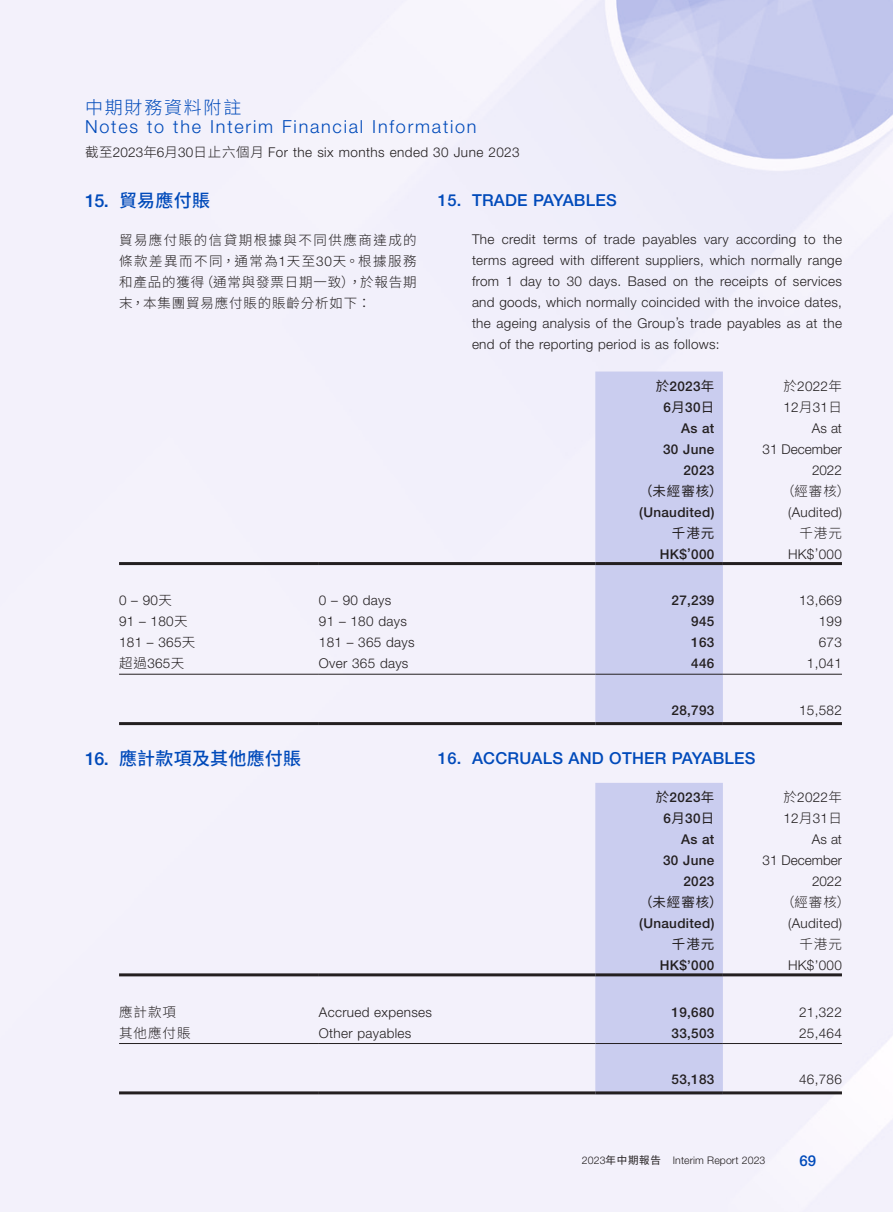
<style>
.page{position:relative;width:893px;height:1212px;background:#fff}
.page>*{position:absolute;margin:0;border:0;box-sizing:border-box;transform-origin:0 0}
.t1{font:300 18px "Helvetica Neue LT Std";letter-spacing:.1em;color:#004aba}
.C_Heading_1{font:500 18px "Source Han Sans TC";letter-spacing:.015em;color:#004aba}
.t2{font:300 18px "Source Han Sans TC";letter-spacing:.1em;color:#004aba}
.Heading_1{font:500 16.5px "Helvetica Neue LT Std";letter-spacing:.015em;color:#004aba}
.t3{font:500 15px "Helvetica Neue LT Std";color:#004aba}
.Body_Text{font:300 13.5px/21px "Helvetica Neue LT Std";letter-spacing:.025em;color:#231f20;text-align:justify}
.Body_Text-2{font:500 13.5px "Helvetica Neue LT Std";letter-spacing:.025em;color:#231f20}
.C_Body_Text{font:300 13.5px/21px "Source Han Sans TC";letter-spacing:.065em;color:#231f20;text-align:justify}
.Body_Text-3{font:300 13.5px "Source Han Sans TC";letter-spacing:.075em;color:#231f20}
.Body_Text-4{font:300 13.5px "Helvetica Neue LT Std";color:#231f20}
.Body_Text-5{font:13.5px "Source Han Sans TC";letter-spacing:.075em;color:#231f20}
.t4{font:300 10.5px "Helvetica Neue LT Std";letter-spacing:.01em;color:#231f20}
.s1{font-family:"Source Han Sans TC"}
.s2{font-family:"Helvetica Neue LT Std"}
.s3{font-family:"Source Han Sans TC";font-weight:400}
</style>
<div class="page">
<div style="left:595px;top:371px;width:128px;height:351px;background:#cacdef"></div>
<hr style="left:119px;top:562px;width:200px;height:3px;background:#231f20">
<hr style="left:319px;top:562px;width:276px;height:3px;background:#231f20">
<hr style="left:595px;top:562px;width:128px;height:3px;background:#231f20">
<hr style="left:723px;top:562px;width:119px;height:3px;background:#231f20">
<hr style="left:119px;top:674px;width:200px;height:1px;background:#231f20">
<hr style="left:319px;top:674px;width:276px;height:1px;background:#231f20">
<hr style="left:595px;top:674px;width:128px;height:1px;background:#231f20">
<hr style="left:723px;top:674px;width:119px;height:1px;background:#231f20">
<hr style="left:119px;top:722px;width:200px;height:3px;background:#231f20">
<hr style="left:319px;top:722px;width:276px;height:3px;background:#231f20">
<hr style="left:595px;top:722px;width:128px;height:3px;background:#231f20">
<hr style="left:723px;top:722px;width:119px;height:3px;background:#231f20">
<div style="left:595px;top:783px;width:128px;height:308px;background:#cacdef"></div>
<hr style="left:119px;top:973px;width:200px;height:3px;background:#231f20">
<hr style="left:319px;top:973px;width:276px;height:3px;background:#231f20">
<hr style="left:595px;top:973px;width:128px;height:3px;background:#231f20">
<hr style="left:723px;top:973px;width:119px;height:3px;background:#231f20">
<hr style="left:119px;top:1043px;width:200px;height:1px;background:#231f20">
<hr style="left:319px;top:1043px;width:276px;height:1px;background:#231f20">
<hr style="left:595px;top:1043px;width:128px;height:1px;background:#231f20">
<hr style="left:723px;top:1043px;width:119px;height:1px;background:#231f20">
<hr style="left:119px;top:1091px;width:200px;height:3px;background:#231f20">
<hr style="left:319px;top:1091px;width:276px;height:3px;background:#231f20">
<hr style="left:595px;top:1091px;width:128px;height:3px;background:#231f20">
<hr style="left:723px;top:1091px;width:119px;height:3px;background:#231f20">
<h1 class="t2" style="left:85px;top:97px;width:158px">中期財務資料附註</h1>
<h1 class="t1" style="left:85px;top:116px;width:393px">Notes to the Interim Financial Information</h1>
<p class="Body_Text" style="left:85px;top:141px;width:436px"><span class="s1">截至</span>2023<span class="s1">年</span>6<span class="s1">月</span>30<span class="s1">日止六個月</span> For the six months ended 30 June 2023</p>
<p class="C_Heading_1" style="left:85px;top:190px;width:126px"><span class="s2">15.</span> 貿易應付賬</p>
<p class="C_Body_Text" style="left:119px;top:230px;width:299px">貿易應付賬的信貸期根據與不同供應商達成的條款差異而不同，通常為<span class="s2">1</span>天至<span class="s2">30</span>天。根據服務和產品的獲得（通常與發票日期一致），於報告期末，本集團貿易應付賬的賬齡分析如下：</p>
<p class="Heading_1" style="left:438px;top:190px;width:180px">15. TRADE PAYABLES</p>
<p class="Body_Text" style="left:472px;top:228px;width:372px">The credit terms of trade payables vary according to the terms agreed with different suppliers, which normally range from 1 day to 30 days. Based on the receipts of services and goods, which normally coincided with the invoice dates, the ageing analysis of the Group’s trade payables as at the end of the reporting period is as follows:</p>
<p class="Body_Text-2" style="left:656px;top:378px;width:60px"><span class="s3">於</span>2023<span class="s3">年</span></p>
<p class="Body_Text-2" style="left:664px;top:399px;width:52px">6<span class="s3">月</span>30<span class="s3">日</span></p>
<p class="Body_Text" style="left:783px;top:375px;width:60px"><span class="s1">於</span>2022<span class="s1">年</span></p>
<p class="Body_Text" style="left:783px;top:396px;width:60px">12<span class="s1">月</span>31<span class="s1">日</span></p>
<p class="Body_Text-2" style="left:681px;top:420px;width:35px">As at</p>
<p class="Body_Text-2" style="left:663px;top:441px;width:53px">30 June</p>
<p class="Body_Text-2" style="left:683px;top:462px;width:32px">2023</p>
<p class="Body_Text" style="left:812px;top:417px;width:32px">As at</p>
<p class="Body_Text-4" style="left:763px;top:441px;width:81px">31 December</p>
<p class="Body_Text" style="left:812px;top:459px;width:31px">2022</p>
<p class="Body_Text-5" style="left:639px;top:483px;width:85px">（未經審核）</p>
<p class="Body_Text-3" style="left:781px;top:483px;width:71px">（經審核）</p>
<p class="Body_Text-2" style="left:639px;top:504px;width:77px">(Unaudited)</p>
<p class="Body_Text" style="left:788px;top:501px;width:55px">(Audited)</p>
<p class="Body_Text-5" style="left:672px;top:525px;width:44px">千港元</p>
<p class="Body_Text-3" style="left:799px;top:525px;width:44px">千港元</p>
<p class="Body_Text-2" style="left:660px;top:546px;width:56px">HK$’000</p>
<p class="Body_Text" style="left:788px;top:543px;width:55px">HK$’000</p>
<p class="Body_Text" style="left:119px;top:590px;width:54px">0 – 90<span class="s1">天</span></p>
<p class="Body_Text" style="left:319px;top:590px;width:74px">0 – 90 days</p>
<p class="Body_Text-2" style="left:672px;top:593px;width:44px">27,239</p>
<p class="Body_Text" style="left:799px;top:590px;width:44px">13,669</p>
<p class="Body_Text" style="left:119px;top:611px;width:70px">91 – 180<span class="s1">天</span></p>
<p class="Body_Text" style="left:319px;top:611px;width:89px">91 – 180 days</p>
<p class="Body_Text-2" style="left:691px;top:614px;width:25px">945</p>
<p class="Body_Text" style="left:819px;top:611px;width:25px">199</p>
<p class="Body_Text" style="left:119px;top:632px;width:78px">181 – 365<span class="s1">天</span></p>
<p class="Body_Text" style="left:319px;top:632px;width:97px">181 – 365 days</p>
<p class="Body_Text-2" style="left:691px;top:635px;width:25px">163</p>
<p class="Body_Text" style="left:819px;top:632px;width:25px">673</p>
<p class="Body_Text-3" style="left:119px;top:656px;width:67px">超過<span class="s2">365</span>天</p>
<p class="Body_Text" style="left:319px;top:653px;width:91px">Over 365 days</p>
<p class="Body_Text-2" style="left:691px;top:656px;width:25px">446</p>
<p class="Body_Text" style="left:807px;top:653px;width:37px">1,041</p>
<p class="Body_Text-2" style="left:672px;top:702px;width:44px">28,793</p>
<p class="Body_Text" style="left:799px;top:699px;width:44px">15,582</p>
<p class="Heading_1" style="left:438px;top:748px;width:319px">16. ACCRUALS AND OTHER PAYABLES</p>
<p class="Body_Text-2" style="left:656px;top:789px;width:60px"><span class="s3">於</span>2023<span class="s3">年</span></p>
<p class="Body_Text-2" style="left:664px;top:810px;width:52px">6<span class="s3">月</span>30<span class="s3">日</span></p>
<p class="C_Heading_1" style="left:85px;top:748px;width:218px"><span class="s2">16.</span> 應計款項及其他應付賬</p>
<p class="Body_Text" style="left:783px;top:787px;width:60px"><span class="s1">於</span>2022<span class="s1">年</span></p>
<p class="Body_Text" style="left:783px;top:808px;width:60px">12<span class="s1">月</span>31<span class="s1">日</span></p>
<p class="Body_Text-2" style="left:681px;top:831px;width:35px">As at</p>
<p class="Body_Text-2" style="left:663px;top:852px;width:53px">30 June</p>
<p class="Body_Text-2" style="left:683px;top:873px;width:32px">2023</p>
<p class="Body_Text" style="left:812px;top:829px;width:32px">As at</p>
<p class="Body_Text-4" style="left:763px;top:852px;width:81px">31 December</p>
<p class="Body_Text" style="left:812px;top:871px;width:31px">2022</p>
<p class="Body_Text-5" style="left:639px;top:895px;width:85px">（未經審核）</p>
<p class="Body_Text-3" style="left:781px;top:895px;width:71px">（經審核）</p>
<p class="Body_Text-2" style="left:639px;top:915px;width:77px">(Unaudited)</p>
<p class="Body_Text" style="left:788px;top:913px;width:55px">(Audited)</p>
<p class="Body_Text-5" style="left:672px;top:937px;width:44px">千港元</p>
<p class="Body_Text-3" style="left:799px;top:937px;width:44px">千港元</p>
<p class="Body_Text-2" style="left:660px;top:957px;width:56px">HK$’000</p>
<p class="Body_Text" style="left:788px;top:955px;width:55px">HK$’000</p>
<p class="Body_Text-3" style="left:119px;top:1004px;width:58px">應計款項</p>
<p class="Body_Text" style="left:319px;top:1001px;width:115px">Accrued expenses</p>
<p class="Body_Text-2" style="left:672px;top:1004px;width:44px">19,680</p>
<p class="Body_Text" style="left:799px;top:1001px;width:44px">21,322</p>
<p class="Body_Text-3" style="left:119px;top:1025px;width:73px">其他應付賬</p>
<p class="Body_Text" style="left:319px;top:1022px;width:94px">Other payables</p>
<p class="Body_Text-2" style="left:672px;top:1025px;width:44px">33,503</p>
<p class="Body_Text" style="left:799px;top:1022px;width:44px">25,464</p>
<p class="Body_Text-2" style="left:672px;top:1071px;width:44px">53,183</p>
<p class="Body_Text" style="left:799px;top:1069px;width:44px">46,786</p>
<p class="t4" style="left:582px;top:1153px;width:185px">2023<span class="s3">年中期報告</span> Interim Report 2023</p>
<p class="t3" style="left:800px;top:1151px;width:18px">69</p>
</div>
